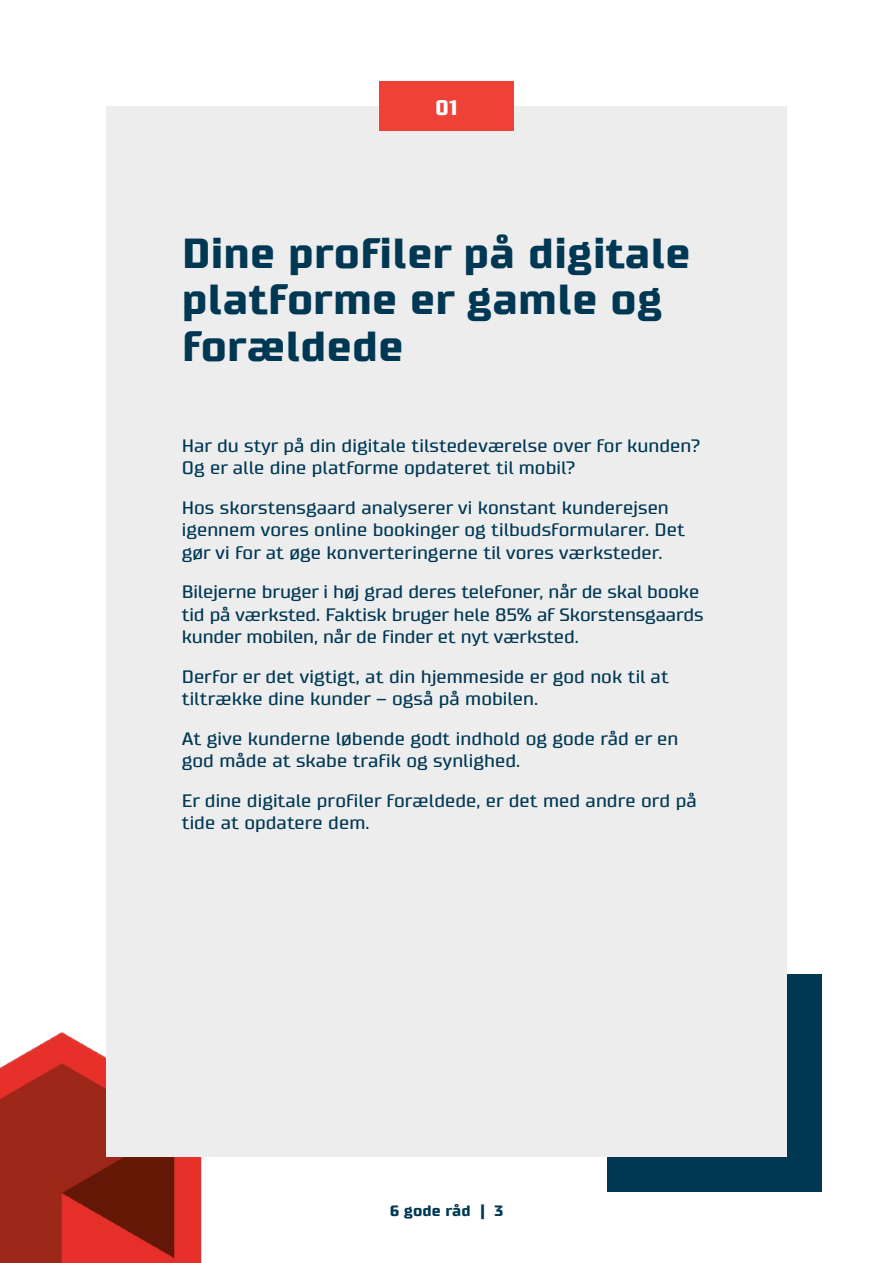
<style>
.page{position:relative;width:893px;height:1263px;background:#fff}
.page>*{position:absolute;margin:0;border:0;box-sizing:border-box;transform-origin:0 0}
.t1{font:700 42px/46.5px "Supermolot";color:#003854}
.t2{font:700 21px "Supermolot";color:#fff}
.t3{font:18px/22.5px "Supermolot";color:#003854}
.t4{font:700 15px "Supermolot";color:#003854}
</style>
<div class="page">
<div style="left:608px;top:974px;width:214px;height:218px;background:#003854"></div>
<img style="left:0;top:1032px;width:202px;height:231px">
<div style="left:106px;top:106px;width:681px;height:1051px;background:#ededed"></div>
<div style="left:379px;top:81px;width:135px;height:50px;background:#ef4136"></div>
<p class="t2" style="left:435px;top:95px;width:24px">01</p>
<h1 class="t1" style="left:182px;top:230px;width:510px">Dine profiler på digitale platforme er gamle og forældede</h1>
<p class="t3" style="left:182px;top:434px;width:520px">Har du styr på din digitale tilstedeværelse over for kunden?<br>Og er alle dine platforme opdateret til mobil?</p>
<p class="t3" style="left:182px;top:496px;width:505px">Hos skorstensgaard analyserer vi konstant kunderejsen igennem vores online bookinger og tilbudsformularer. Det gør vi for at øge konverteringerne til vores værksteder.</p>
<p class="t3" style="left:182px;top:581px;width:523px">Bilejerne bruger i høj grad deres telefoner, når de skal booke tid på værksted. Faktisk bruger hele 85% af Skorstensgaards kunder mobilen, når de finder et nyt værksted.</p>
<p class="t3" style="left:182px;top:665px;width:489px">Derfor er det vigtigt, at din hjemmeside er god nok til at tiltrække dine kunder – også på mobilen.</p>
<p class="t3" style="left:182px;top:728px;width:498px">At give kunderne løbende godt indhold og gode råd er en god måde at skabe trafik og synlighed.</p>
<p class="t3" style="left:182px;top:790px;width:517px">Er dine digitale profiler forældede, er det med andre ord på tide at opdatere dem.</p>
<p class="t4" style="left:390px;top:1201px;width:115px">6 gode råd | 3</p>
</div>
